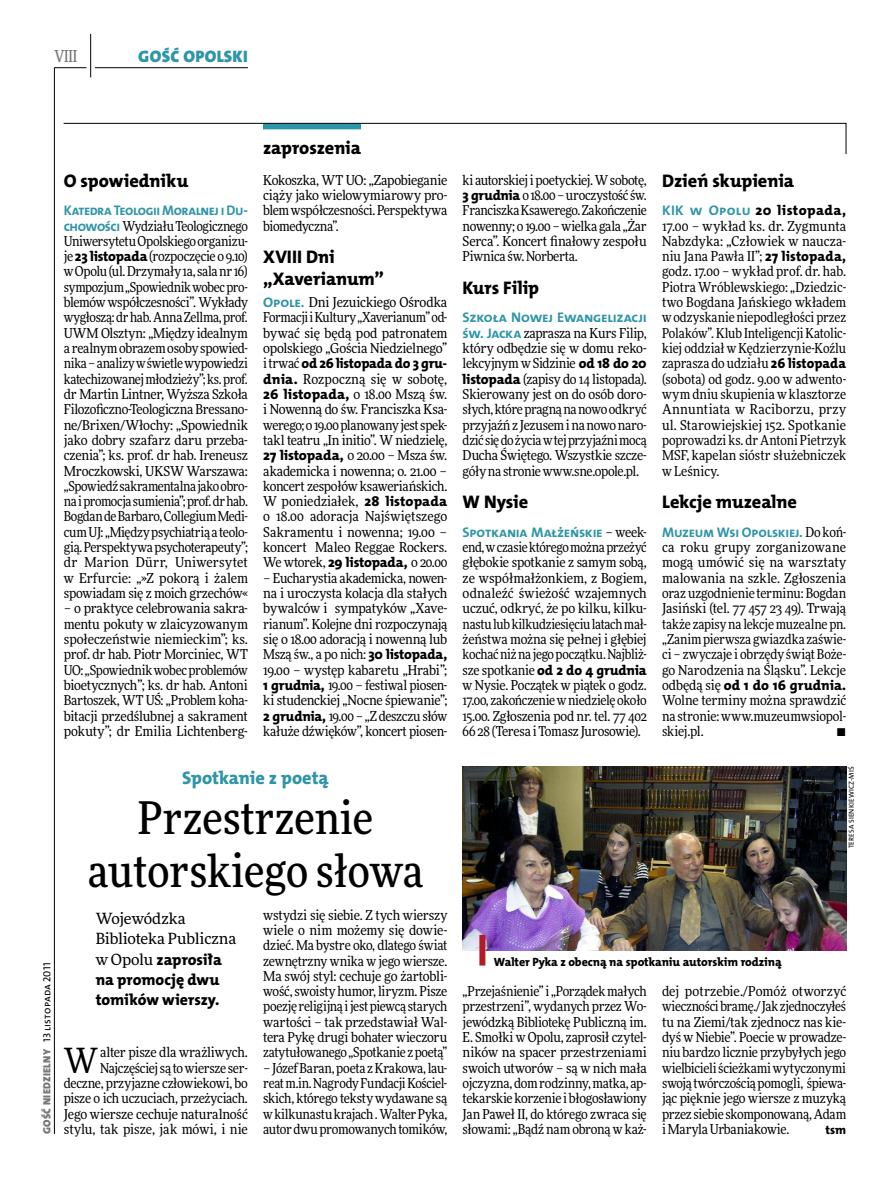
<style>
.page{position:relative;width:893px;height:1191px;background:#fff}
.page>*{position:absolute;margin:0;border:0;box-sizing:border-box;transform-origin:0 0}
.t1{font:500 45px/52.5px "Freeday Narrow";color:#000;text-align:center}
.t2{font:34.8px "Freeday Narrow News";color:#000}
.t3{font:18.3px/21.6px "The Mix HP8 Ex Bld";letter-spacing:-.005em;color:#000}
.t4{font:18.3px "The Mix HP8 Ex Bld";letter-spacing:-.005em;color:#2f95a8}
.t5{font:16.65px "The Mix HP9 Blk";letter-spacing:.02em;color:#2f95a8}
.t6{font:500 16.5px "Freeday Narrow";color:#777778;scale:.9 1}
.t7{font:15.75px/20.4px "The Mix HP8 Ex Bld";letter-spacing:-.005em;color:#000}
.t8{font:15.45px/20.4px "Freeday News";letter-spacing:-.01em;color:#000}
.t9{font:13.95px "The Mix HP7 Bld";letter-spacing:-.02em;color:#2f95a8}
.t10{font:13.95px "The Mix HP8 Ex Bld";letter-spacing:-.005em;color:#000}
.t11{font:13.95px "The Mix HP8 Ex Bld";letter-spacing:.025em;color:#000}
.t12{font:13.65px/15.3px "Freeday Narrow News";letter-spacing:-.015em;color:#000;text-align:justify}
.t13{font:12.3px "The Mix HP8 Ex Bld";color:#000}
.t14{font:12px "The Mix HP8 Ex Bld";letter-spacing:-.005em;color:#000}
.t15{font:10.5px "The Mix HP5 Plain";color:#000}
.t16{font:7.2px "The Mix HP5 Plain";letter-spacing:.015em;color:#000}
.s1{font-family:"The Mix HP7 Bld";font-size:13.95px;color:#2f95a8}
.s2{font-family:"The Mix HP8 Ex Bld";font-size:13.95px}
.s3{font-family:"Freeday Narrow News";font-size:13.65px}
.s4{font-family:"The Mix HP9 Blk";color:#777778}
.s5{font-family:"Freeday News";font-size:15.45px}
.s6{font-family:"Freeday Narrow News";font-size:13.65px;color:#000}
.s7{font-family:"The Mix HP7 Bld";color:#2f95a8}
</style>
<div class="page">
<hr style="left:54px;top:67px;width:1px;height:1067px;background:#000">
<hr style="left:90px;top:34px;width:1px;height:43px;background:#000">
<hr style="left:54px;top:67px;width:32px;height:1px;background:#000">
<hr style="left:95px;top:67px;width:153px;height:1px;background:#000">
<svg style="left:63px;top:123px;width:783px;height:31px"></svg>
<img style="left:463px;top:766px;width:383px;height:184px">
<div style="left:479px;top:935px;width:6px;height:30px;background:#b51b24"></div>
<p class="t6" style="left:54px;top:46px;width:27px">VIII</p>
<p class="t5" style="left:138px;top:46px;width:111px">GOŚĆ OPOLSKI</p>
<h3 class="t3" style="left:64px;top:170px;width:126px">O spowiedniku</h3>
<p class="t9" style="left:64px;top:201px;width:186px">Katedra Teologii Moralnej i Du-</p>
<p class="t12" style="left:64px;top:218px;width:186px"><span class="s1">chowości</span> Wydziału Teologicznego Uniwersytetu Opolskiego organizu&shy;je <span class="s2">23 listopada</span> (rozpoczęcie o 9.10) w Opolu (ul. Drzymały 1a, sala nr 16) sympozjum „Spowiednik wobec pro&shy;blemów współczesności”. Wykłady wygłoszą: dr hab. Anna Zellma, prof.<br>UWM Olsztyn: „Między idealnym a realnym obrazem osoby spowied&shy;nika – analizy w świetle wypowiedzi katechizowanej młodzieży”; ks. prof. dr Martin Lintner, Wyższa Szkoła Filozoficzno-Teologiczna Bressano&shy;ne/Brixen/Włochy: „Spowiednik jako dobry szafarz daru przeba&shy;czenia”; ks. prof. dr hab. Ireneusz Mroczkowski, UKSW Warszawa: „Spowiedź sakramentalna jako obro&shy;na i promocja sumienia”; prof. dr hab.<br>Bogdan de Barbaro, Collegium Medi&shy;cum UJ: „Między psychiatrią a teolo&shy;gią. Perspektywa psychoterapeuty”; dr Marion Dürr, Uniwersytet w Erfurcie: „»Z pokorą i żalem spowiadam się z moich grzechów«</p>
<p class="t12" style="left:64px;top:600px;width:186px">– o praktyce celebrowania sakra&shy;mentu pokuty w zlaicyzowanym społeczeństwie niemieckim”; ks. prof. dr hab. Piotr Morciniec, WT UO: „Spowiednik wobec problemów bioetycznych”; ks. dr hab. Antoni Bartoszek, WT UŚ: „Problem koha&shy;bitacji przedślubnej a sakrament pokuty”; dr Emilia Lichtenberg-</p>
<h3 class="t3" style="left:263px;top:137px;width:99px">zaproszenia</h3>
<p class="t12" style="left:263px;top:172px;width:186px">Kokoszka, WT UO: „Zapobieganie ciąży jako wielowymiarowy pro&shy;blem współczesności. Perspektywa biomedyczna”.</p>
<h3 class="t3" style="left:263px;top:246px;width:122px">XVIII Dni „Xaverianum”</h3>
<p class="t12" style="left:263px;top:294px;width:186px"><span class="s1">Opole.</span> Dni Jezuickiego Ośrodka Formacji i Kultury „Xaverianum” od&shy;bywać się będą pod patronatem opolskiego „Gościa Niedzielnego”</p>
<p class="t10" style="left:263px;top:355px;width:186px"><span class="s3">i trwać</span> od 26 listopada do 3 gru-</p>
<p class="t12" style="left:263px;top:371px;width:186px"><span class="s2">dnia.</span> Rozpoczną się w sobotę, <span class="s2">26 listopada,</span> o 18.00 Mszą św. i Nowenną do św. Franciszka Ksa&shy;werego; o 19.00 planowany jest spek&shy;takl teatru „In initio”. W niedzielę, <span class="s2">27 listopada,</span> o 20.00 – Msza św. akademicka i nowenna; o. 21.00 – koncert zespołów ksaweriańskich.<br>W poniedziałek, <span class="s2">28 listopada </span>o 18.00 adoracja Najświętszego Sakramentu i nowenna; 19.00 – koncert Maleo Reggae Rockers.<br>We wtorek, <span class="s2">29 listopada,</span> o 20.00</p>
<p class="t12" style="left:263px;top:570px;width:186px">– Eucharystia akademicka, nowen&shy;na i uroczysta kolacja dla stałych bywalców i sympatyków „Xave&shy;rianum”. Kolejne dni rozpoczynają się o 18.00 adoracją i nowenną lub Mszą św., a po nich: <span class="s2">30 listopada, </span>19.00 – występ kabaretu „Hrabi”; <span class="s2">1 grudnia,</span> 19.00 – festiwal piosen&shy;ki studenckiej „Nocne śpiewanie”; <span class="s2">2 grudnia,</span> 19.00 – „Z deszczu słów kałuże dźwięków”, koncert piosen-</p>
<p class="t15" style="left:40px;top:1134px;width:173px;rotate:-90deg"><span class="s4">GOŚĆ NIEDZIELNY</span> 13 listopada 2011</p>
<h3 class="t4" style="left:182px;top:766px;width:148px">Spotkanie z poetą</h3>
<h1 class="t1" style="left:88px;top:791px;width:337px">Przestrzenie autorskiego słowa</h1>
<p class="t8" style="left:96px;top:907px;width:142px">Wojewódzka<br>Biblioteka Publiczna</p>
<p class="t7" style="left:96px;top:949px;width:128px"><span class="s5">w Opolu</span> zaprosiła na promocję dwu tomików wierszy.</p>
<h2 class="t2" style="left:64px;top:1039px;width:36px">W</h2>
<p class="t12" style="left:64px;top:1044px;width:186px;text-align:right">alter pisze dla wrażliwych.<br>Najczęściej są to wiersze ser&shy;deczne, przyjazne człowiekowi, bo pisze o ich uczuciach, przeżyciach.<br>Jego wiersze cechuje naturalność stylu, tak pisze, jak mówi, i nie</p>
<p class="t12" style="left:263px;top:907px;width:186px">wstydzi się siebie. Z tych wierszy wiele o nim możemy się dowie&shy;dzieć. Ma bystre oko, dlatego świat zewnętrzny wnika w jego wiersze.<br>Ma swój styl: cechuje go żartobli&shy;wość, swoisty humor, liryzm. Pisze poezję religijną i jest piewcą starych wartości – tak przedstawiał Wal&shy;tera Pykę drugi bohater wieczoru zatytułowanego „Spotkanie z poetą”</p>
<p class="t12" style="left:263px;top:1060px;width:186px">– Józef Baran, poeta z Krakowa, lau&shy;reat m.in. Nagrody Fundacji Kościel&shy;skich, którego teksty wydawane są w kilkunastu krajach . Walter Pyka, autor dwu promowanych tomików,</p>
<p class="t12" style="left:463px;top:172px;width:186px">ki autorskiej i poetyckiej. W sobotę, <span class="s2">3 grudnia</span> o 18.00 – uroczystość św.<br>Franciszka Ksawerego. Zakończenie nowenny; o 19.00 – wielka gala „Żar Serca”. Koncert finałowy zespołu Piwnica św. Norberta.</p>
<h3 class="t3" style="left:463px;top:277px;width:76px">Kurs Filip</h3>
<p class="t9" style="left:463px;top:309px;width:186px">Szkoła Nowej Ewangelizacji</p>
<p class="t12" style="left:463px;top:325px;width:186px"><span class="s1">św. Jacka</span> zaprasza na Kurs Filip, który odbędzie się w domu reko&shy;lekcyjnym w Sidzinie <span class="s2">od 18 do 20 listopada</span> (zapisy do 14 listopada).<br>Skierowany jest on do osób doro&shy;słych, które pragną na nowo odkryć przyjaźń z Jezusem i na nowo naro&shy;dzić się do życia w tej przyjaźni mocą Ducha Świętego. Wszystkie szcze&shy;góły na stronie www.sne.opole.pl.</p>
<h3 class="t3" style="left:463px;top:491px;width:67px">W Nysie</h3>
<p class="t9" style="left:463px;top:523px;width:186px">Spotkania Małżeńskie <span class="s6">– week-</span></p>
<p class="t12" style="left:463px;top:539px;width:186px">end, w czasie którego można przeżyć głębokie spotkanie z samym sobą, ze współmałżonkiem, z Bogiem, odnaleźć świeżość wzajemnych uczuć, odkryć, że po kilku, kilku&shy;nastu lub kilkudziesięciu latach mał&shy;żeństwa można się pełnej i głębiej kochać niż na jego początku. Najbliż-</p>
<p class="t10" style="left:463px;top:661px;width:186px"><span class="s3">sze spotkanie</span> od 2 do 4 grudnia</p>
<p class="t12" style="left:463px;top:677px;width:186px">w Nysie. Początek w piątek o godz.<br>17.00, zakończenie w niedzielę około 15.00. Zgłoszenia pod nr. tel. 77 402<br>66 28 (Teresa i Tomasz Jurosowie).</p>
<h3 class="t3" style="left:662px;top:170px;width:134px">Dzień skupienia</h3>
<p class="t11" style="left:662px;top:201px;width:186px"><span class="s7">KIK w Opolu</span> 20 listopada,</p>
<p class="t12" style="left:662px;top:218px;width:186px">17.00 – wykład ks. dr. Zygmunta Nabzdyka: „Człowiek w naucza&shy;niu Jana Pawła II”; <span class="s2">27 listopada, </span>godz. 17.00 – wykład prof. dr. hab.<br>Piotra Wróblewskiego: „Dziedzic&shy;two Bogdana Jańskiego wkładem w odzyskanie niepodległości przez Polaków”. Klub Inteligencji Katolic&shy;kiej oddział w Kędzierzynie-Koźlu zaprasza do udziału <span class="s2">26 listopada </span>(sobota) od godz. 9.00 w adwento&shy;wym dniu skupienia w klasztorze Annuntiata w Raciborzu, przy ul. Starowiejskiej 152. Spotkanie poprowadzi ks. dr Antoni Pietrzyk MSF, kapelan sióstr służebniczek w Leśnicy.</p>
<h3 class="t3" style="left:662px;top:491px;width:136px">Lekcje muzealne</h3>
<p class="t9" style="left:662px;top:523px;width:186px">Muzeum Wsi Opolskiej. <span class="s6">Do koń-</span></p>
<p class="t12" style="left:662px;top:539px;width:186px">ca roku grupy zorganizowane mogą umówić się na warsztaty malowania na szkle. Zgłoszenia oraz uzgodnienie terminu: Bogdan Jasiński (tel. 77 457 23 49). Trwają także zapisy na lekcje muzealne pn. „Zanim pierwsza gwiazdka zaświe&shy;ci – zwyczaje i obrzędy świąt Boże&shy;go Narodzenia na Śląsku”. Lekcje</p>
<p class="t10" style="left:662px;top:676px;width:186px"><span class="s3">odbędą się</span> od 1 do 16 grudnia.</p>
<p class="t12" style="left:662px;top:692px;width:186px">Wolne terminy można sprawdzić na stronie: www.muzeumwsiopol&shy;skiej.pl.</p>
<p class="t12" style="left:837px;top:723px;width:11px">•</p>
<p class="t16" style="left:847px;top:848px;width:83px;rotate:-90deg">Teresa Sienkiewicz-Miś</p>
<p class="t14" style="left:494px;top:953px;width:290px">Walter Pyka z obecną na spotkaniu autorskim rodziną</p>
<p class="t12" style="left:463px;top:983px;width:186px">„Przejaśnienie” i „Porządek małych przestrzeni”, wydanych przez Wo&shy;jewódzką Bibliotekę Publiczną im.<br>E. Smołki w Opolu, zaprosił czytel&shy;ników na spacer przestrzeniami swoich utworów – są w nich mała ojczyzna, dom rodzinny, matka, ap&shy;tekarskie korzenie i błogosławiony Jan Paweł II, do którego zwraca się słowami: „Bądź nam obroną w każ-</p>
<p class="t12" style="left:662px;top:983px;width:186px">dej potrzebie./Pomóż otworzyć wieczności bramę./ Jak zjednoczyłeś tu na Ziemi/tak zjednocz nas kie&shy;dyś w Niebie”. Poecie w prowadze&shy;niu bardzo licznie przybyłych jego wielbicieli ścieżkami wytyczonymi swoją twórczością pomogli, śpiewa&shy;jąc pięknie jego wiersze z muzyką przez siebie skomponowaną, Adam i Maryla Urbaniakowie.</p>
<p class="t13" style="left:825px;top:1122px;width:22px">tsm</p>
</div>
